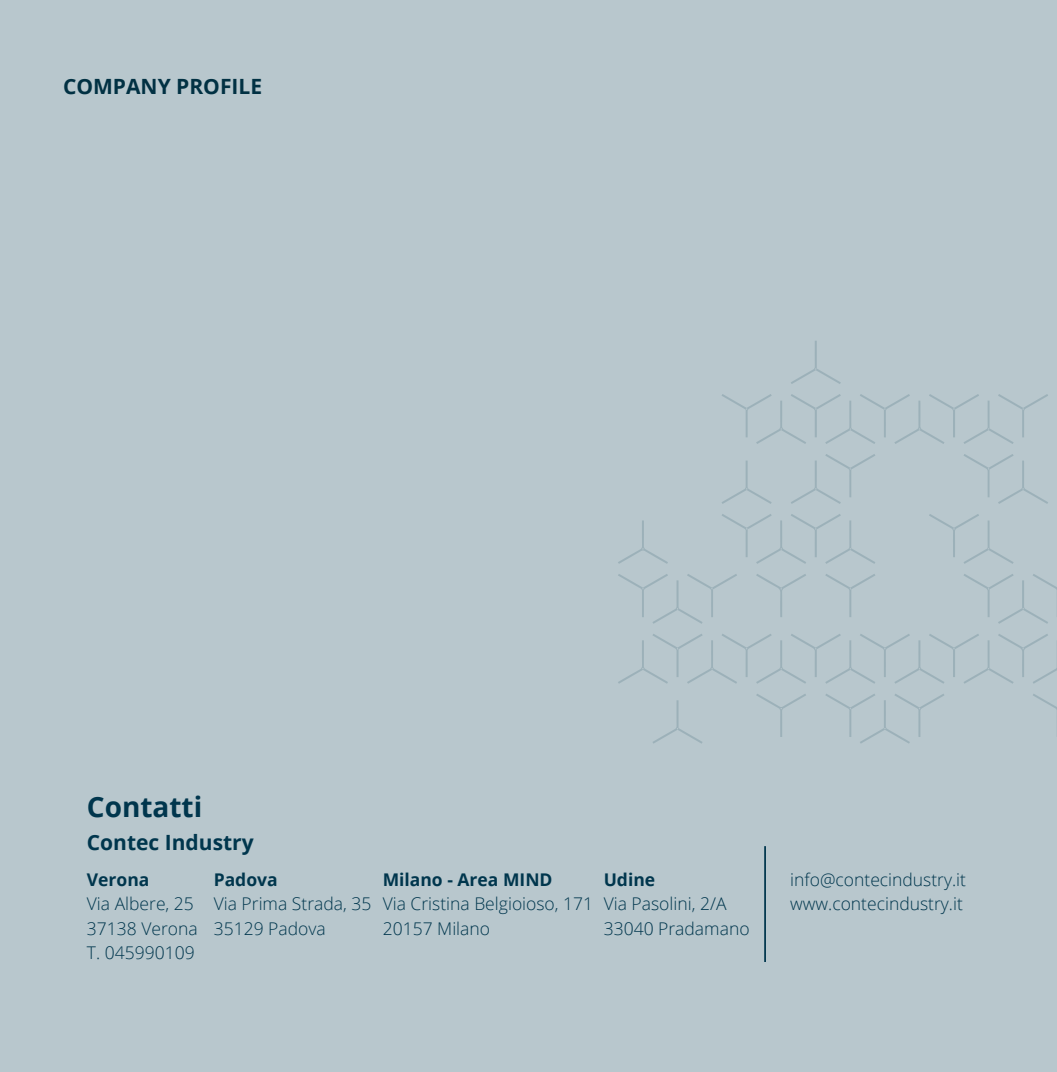
<style>
.page{position:relative;width:1057px;height:1072px;background:#fff}
.page>*{position:absolute;margin:0;border:0;box-sizing:border-box;transform-origin:0 0}
.t1{font:700 28px "Open Sans";color:#00364d}
.t2{font:700 21px "Open Sans";color:#013143}
.t3{font:700 21px "Open Sans";color:#00364d}
.t4{font:300 17.5px/24.5px "Open Sans";color:#00364d}
.t5{font:700 17.5px "Open Sans";color:#00364d}
</style>
<div class="page">
<div style="left:0;top:0;width:1057px;height:1071px;background:#b8c7cd"></div>
<svg style="left:825px;top:574px;width:50px;height:43px"></svg>
<svg style="left:653px;top:700px;width:49px;height:43px"></svg>
<svg style="left:929px;top:514px;width:84px;height:50px"></svg>
<svg style="left:791px;top:454px;width:84px;height:50px"></svg>
<svg style="left:791px;top:341px;width:50px;height:43px"></svg>
<svg style="left:964px;top:454px;width:84px;height:50px"></svg>
<svg style="left:722px;top:460px;width:49px;height:44px"></svg>
<svg style="left:826px;top:694px;width:118px;height:49px"></svg>
<svg style="left:618px;top:574px;width:119px;height:50px"></svg>
<svg style="left:618px;top:520px;width:50px;height:44px"></svg>
<svg style="left:964px;top:574px;width:93px;height:50px"></svg>
<svg style="left:756px;top:694px;width:50px;height:43px"></svg>
<svg style="left:756px;top:574px;width:50px;height:43px"></svg>
<svg style="left:722px;top:514px;width:153px;height:50px"></svg>
<svg style="left:722px;top:394px;width:326px;height:50px"></svg>
<svg style="left:618px;top:634px;width:439px;height:49px"></svg>
<svg style="left:1033px;top:694px;width:24px;height:16px"></svg>
<hr style="left:764px;top:846px;width:2px;height:116px;background:#00364d">
<p class="t2" style="left:63px;top:71px;width:201px">COMPANY PROFILE</p>
<h1 class="t1" style="left:87px;top:787px;width:117px">Contatti</h1>
<p class="t3" style="left:87px;top:827px;width:168px">Contec Industry</p>
<p class="t5" style="left:214px;top:867px;width:65px">Padova</p>
<p class="t4" style="left:214px;top:891px;width:159px">Via Prima Strada, 35<br>35129 Padova</p>
<p class="t5" style="left:87px;top:867px;width:64px">Verona</p>
<p class="t4" style="left:87px;top:891px;width:112px">Via Albere, 25<br>37138 Verona<br>T. 045990109</p>
<p class="t5" style="left:383px;top:867px;width:171px">Milano - Area MIND</p>
<p class="t4" style="left:383px;top:891px;width:212px">Via Cristina Belgioioso, 171<br>20157 Milano</p>
<p class="t5" style="left:603px;top:867px;width:53px">Udine</p>
<p class="t4" style="left:603px;top:891px;width:147px">Via Pasolini, 2/A<br>33040 Pradamano</p>
<p class="t4" style="left:790px;top:866px;width:177px">info@contecindustry.it www.contecindustry.it</p>
</div>
